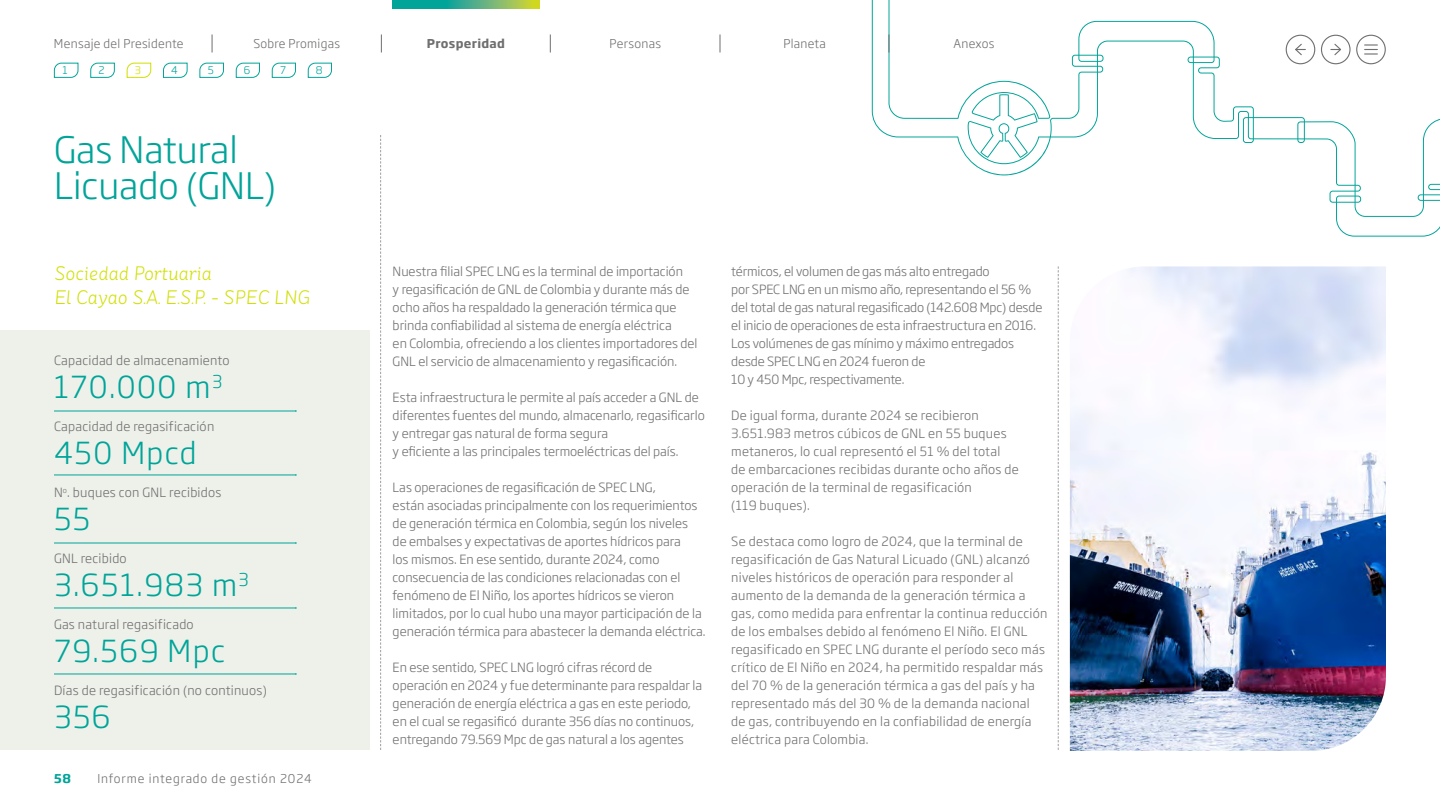
<style>
.page{position:relative;width:1440px;height:810px;background:#fff}
.page>*{position:absolute;margin:0;border:0;box-sizing:border-box;transform-origin:0 0}
.t1{font:300 36px/36px "Soho Gothic Pro";color:#00a499}
.t2{font:300 30px "Soho Gothic Pro";letter-spacing:.05em;color:#00a499}
.t3{font:italic 300 19.5px/23.4px "St Ryde";color:#d0df00}
.t4{font:300 12.6px/18px "Soho Gothic Pro";color:#706f6f}
.t5{font:300 12.6px/18px "Soho Gothic Pro";letter-spacing:.02em;color:#706f6f}
.t6{font:300 12px "Soho Gothic Pro";letter-spacing:.025em;color:#706f6f}
.t7{font:300 12px "Soho Gothic Pro";letter-spacing:.075em;color:#706f6f}
.t8{font:700 12px "Soho Gothic Pro";letter-spacing:.025em;color:#706f6f}
.t9{font:700 12px "Soho Gothic Pro";color:#00a499}
.t10{font:300 10.5px "Soho Gothic Pro";color:#00a499}
.t11{font:300 10.5px "Soho Gothic Pro";color:#d0df00}
</style>
<div class="page">
<svg style="left:380px;top:135px;width:1px;height:615px"></svg>
<svg style="left:1058px;top:266px;width:1px;height:484px"></svg>
<div style="left:0;top:330px;width:370px;height:420px;background:#edf1ea"></div>
<svg style="left:871px;top:0;width:569px;height:237px"></svg>
<hr style="left:54px;top:411px;width:242px;height:1px;background:#00a499">
<hr style="left:54px;top:475px;width:242px;height:1px;background:#00a499">
<hr style="left:54px;top:543px;width:242px;height:1px;background:#00a499">
<hr style="left:54px;top:608px;width:242px;height:1px;background:#00a499">
<hr style="left:54px;top:674px;width:242px;height:1px;background:#00a499">
<img style="left:1070px;top:266px;width:316px;height:485px">
<svg style="left:1232px;top:0;width:208px;height:70px"></svg>
<svg style="left:381px;top:34px;width:1px;height:18px"></svg>
<svg style="left:212px;top:34px;width:1px;height:18px"></svg>
<svg style="left:550px;top:34px;width:1px;height:18px"></svg>
<svg style="left:720px;top:34px;width:1px;height:18px"></svg>
<svg style="left:889px;top:34px;width:1px;height:18px"></svg>
<svg style="left:393px;top:0;width:146px;height:9px"></svg>
<svg style="left:54px;top:62px;width:25px;height:16px"></svg>
<svg style="left:236px;top:62px;width:24px;height:16px"></svg>
<svg style="left:272px;top:62px;width:24px;height:16px"></svg>
<svg style="left:308px;top:62px;width:24px;height:16px"></svg>
<svg style="left:126px;top:62px;width:26px;height:16px"></svg>
<svg style="left:90px;top:62px;width:25px;height:16px"></svg>
<svg style="left:163px;top:62px;width:25px;height:16px"></svg>
<svg style="left:199px;top:62px;width:25px;height:16px"></svg>
<p class="t6" style="left:54px;top:34px;width:131px">Mensaje del Presidente</p>
<p class="t6" style="left:253px;top:34px;width:88px">Sobre Promigas</p>
<p class="t8" style="left:427px;top:34px;width:80px">Prosperidad</p>
<p class="t6" style="left:610px;top:34px;width:53px">Personas</p>
<p class="t6" style="left:783px;top:34px;width:44px">Planeta</p>
<p class="t6" style="left:953px;top:34px;width:42px">Anexos</p>
<p class="t10" style="left:63px;top:62px;width:7px">1</p>
<p class="t10" style="left:99px;top:62px;width:8px">2</p>
<p class="t11" style="left:135px;top:62px;width:8px">3</p>
<p class="t10" style="left:171px;top:62px;width:8px">4</p>
<p class="t10" style="left:208px;top:62px;width:8px">5</p>
<p class="t10" style="left:244px;top:62px;width:8px">6</p>
<p class="t10" style="left:280px;top:62px;width:7px">7</p>
<p class="t10" style="left:316px;top:62px;width:8px">8</p>
<h1 class="t1" style="left:54px;top:130px;width:224px">Gas Natural<br>Licuado (GNL)</h1>
<h3 class="t3" style="left:54px;top:261px;width:258px">Sociedad Portuaria<br>El Cayao S.A. E.S.P. - SPEC LNG</h3>
<p class="t5" style="left:54px;top:351px;width:177px">Capacidad de almacenamiento</p>
<h2 class="t2" style="left:54px;top:364px;width:170px">170.000 m<sup>3</sup></h2>
<p class="t5" style="left:54px;top:417px;width:162px">Capacidad de regasificación</p>
<h2 class="t2" style="left:54px;top:430px;width:144px">450 Mpcd</h2>
<p class="t5" style="left:54px;top:483px;width:169px">N<sup>o</sup>. buques con GNL recibidos</p>
<h2 class="t2" style="left:54px;top:496px;width:38px">55</h2>
<p class="t5" style="left:54px;top:549px;width:74px">GNL recibido</p>
<h2 class="t2" style="left:54px;top:562px;width:196px">3.651.983 m<sup>3</sup></h2>
<p class="t5" style="left:54px;top:615px;width:141px">Gas natural regasificado</p>
<h2 class="t2" style="left:54px;top:628px;width:173px">79.569 Mpc</h2>
<p class="t5" style="left:54px;top:681px;width:214px">Días de regasificación (no continuos)</p>
<h2 class="t2" style="left:54px;top:694px;width:58px">356</h2>
<p class="t9" style="left:54px;top:769px;width:19px">58</p>
<p class="t7" style="left:98px;top:769px;width:216px">Informe integrado de gestión 2024</p>
<p class="t4" style="left:393px;top:262px;width:306px">Nuestra filial SPEC LNG es la terminal de importación<br>y regasificación de GNL de Colombia y durante más de ocho años ha respaldado la generación térmica que brinda confiabilidad al sistema de energía eléctrica<br>en Colombia, ofreciendo a los clientes importadores del GNL el servicio de almacenamiento y regasificación.</p>
<p class="t4" style="left:393px;top:388px;width:314px">Esta infraestructura le permite al país acceder a GNL de diferentes fuentes del mundo, almacenarlo, regasificarlo y entregar gas natural de forma segura<br>y eficiente a las principales termoeléctricas del país.</p>
<p class="t4" style="left:393px;top:478px;width:314px">Las operaciones de regasificación de SPEC LNG,<br>están asociadas principalmente con los requerimientos de generación térmica en Colombia, según los niveles<br>de embalses y expectativas de aportes hídricos para<br>los mismos. En ese sentido, durante 2024, como consecuencia de las condiciones relacionadas con el fenómeno de El Niño, los aportes hídricos se vieron limitados, por lo cual hubo una mayor participación de la generación térmica para abastecer la demanda eléctrica.</p>
<p class="t4" style="left:393px;top:658px;width:311px">En ese sentido, SPEC LNG logró cifras récord de operación en 2024 y fue determinante para respaldar la generación de energía eléctrica a gas en este periodo, en el cual se regasificó durante 356 días no continuos, entregando 79.569 Mpc de gas natural a los agentes</p>
<p class="t4" style="left:731px;top:262px;width:313px">térmicos, el volumen de gas más alto entregado<br>por SPEC LNG en un mismo año, representando el 56 % del total de gas natural regasificado (142.608 Mpc) desde el inicio de operaciones de esta infraestructura en 2016.<br>Los volúmenes de gas mínimo y máximo entregados desde SPEC LNG en 2024 fueron de<br>10 y 450 Mpc, respectivamente.</p>
<p class="t5" style="left:731px;top:406px;width:289px">De igual forma, durante 2024 se recibieron 3.651.983 metros cúbicos de GNL en 55 buques metaneros, lo cual representó el 51 % del total<br>de embarcaciones recibidas durante ocho años de operación de la terminal de regasificación<br>(119 buques).</p>
<p class="t5" style="left:731px;top:532px;width:318px">Se destaca como logro de 2024, que la terminal de regasificación de Gas Natural Licuado (GNL) alcanzó niveles históricos de operación para responder al aumento de la demanda de la generación térmica a gas, como medida para enfrentar la continua reducción de los embalses debido al fenómeno El Niño. El GNL regasificado en SPEC LNG durante el período seco más crítico de El Niño en 2024, ha permitido respaldar más del 70 % de la generación térmica a gas del país y ha representado más del 30 % de la demanda nacional<br>de gas, contribuyendo en la confiabilidad de energía eléctrica para Colombia.</p>
</div>
